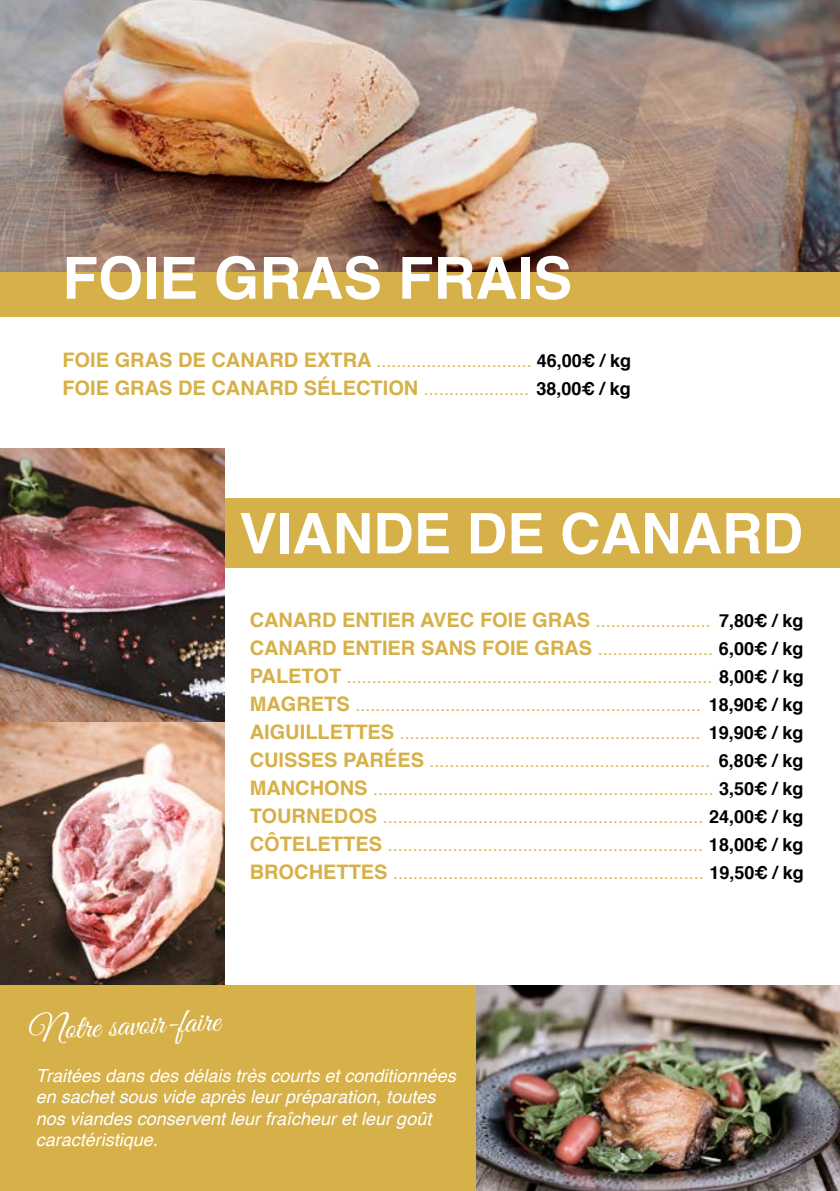
<style>
.page{position:relative;width:840px;height:1191px;background:#fff}
.page>*{position:absolute;margin:0;border:0;box-sizing:border-box;transform-origin:0 0}
.t1{font:700 58px "Helvetica";color:#fff}
.t2{font:700 56px "Helvetica";color:#fff}
.t3{font:34px "Great Vibes";color:#fff}
.t4{font:700 20px/28px "Helvetica";color:#d6b048}
.t5{font:18px/28px "Helvetica";color:#d6b048;text-align:justify}
.t6{font:italic 18px/21.6px "Helvetica";color:#fff}
.s1{font-weight:700;font-size:20px}
.s2{font-weight:700;color:#000}
.s3{font-weight:400;font-size:18px}
.s4{font-size:18px;color:#000}
</style>
<div class="page">
<div style="left:72px;top:498px;width:767px;height:69px;background:#d6b048"></div>
<img style="left:0;top:449px;width:225px;height:273px">
<img style="left:0;top:722px;width:225px;height:263px">
<div style="left:0;top:985px;width:476px;height:206px;background:#d6b048"></div>
<img style="left:476px;top:985px;width:363px;height:206px">
<img style="left:0;top:0;width:839px;height:272px">
<div style="left:0;top:272px;width:839px;height:44px;background:#d6b048"></div>
<h1 class="t1" style="left:62px;top:231px;width:511px">FOIE GRAS FRAIS</h1>
<p class="t5" style="left:62px;top:347px;width:570px"><span class="s1">FOIE GRAS DE CANARD EXTRA</span> ............................... <span class="s2">46,00€ / kg</span></p>
<p class="t4" style="left:62px;top:374px;width:569px">FOIE GRAS DE CANARD SÉLECTION <span class="s3">.....................</span> <span class="s4">38,00€ / kg</span></p>
<h2 class="t2" style="left:239px;top:488px;width:565px">VIANDE DE CANARD</h2>
<p class="t4" style="left:249px;top:606px;width:555px">CANARD ENTIER AVEC FOIE GRAS <span class="s3">.......................</span> <span class="s4">7,80€ / kg<br></span>CANARD ENTIER SANS FOIE GRAS <span class="s3">.......................</span> <span class="s4">6,00€ / kg</span></p>
<p class="t5" style="left:249px;top:663px;width:555px"><span class="s1">PALETOT</span> ......................................................................... <span class="s2">8,00€ / kg </span><span class="s1">MAGRETS</span> ..................................................................... <span class="s2">18,90€ / kg </span><span class="s1">AIGUILLETTES</span> ............................................................ <span class="s2">19,90€ / kg </span><span class="s1">CUISSES PARÉES</span> ........................................................ <span class="s2">6,80€ / kg </span><span class="s1">MANCHONS</span> .................................................................... <span class="s2">3,50€ / kg </span><span class="s1">TOURNEDOS</span> ................................................................ <span class="s2">24,00€ / kg </span><span class="s1">CÔTELETTES</span> ............................................................... <span class="s2">18,00€ / kg </span><span class="s1">BROCHETTES</span> .............................................................. <span class="s2">19,50€ / kg</span></p>
<h3 class="t3" style="left:28px;top:1011px;width:192px;rotate:-3deg">Notre savoir-faire</h3>
<p class="t6" style="left:36px;top:1065px;width:421px">Traitées dans des délais très courts et conditionnées en sachet sous vide après leur préparation, toutes nos viandes conservent leur fraîcheur et leur goût caractéristique.</p>
</div>
